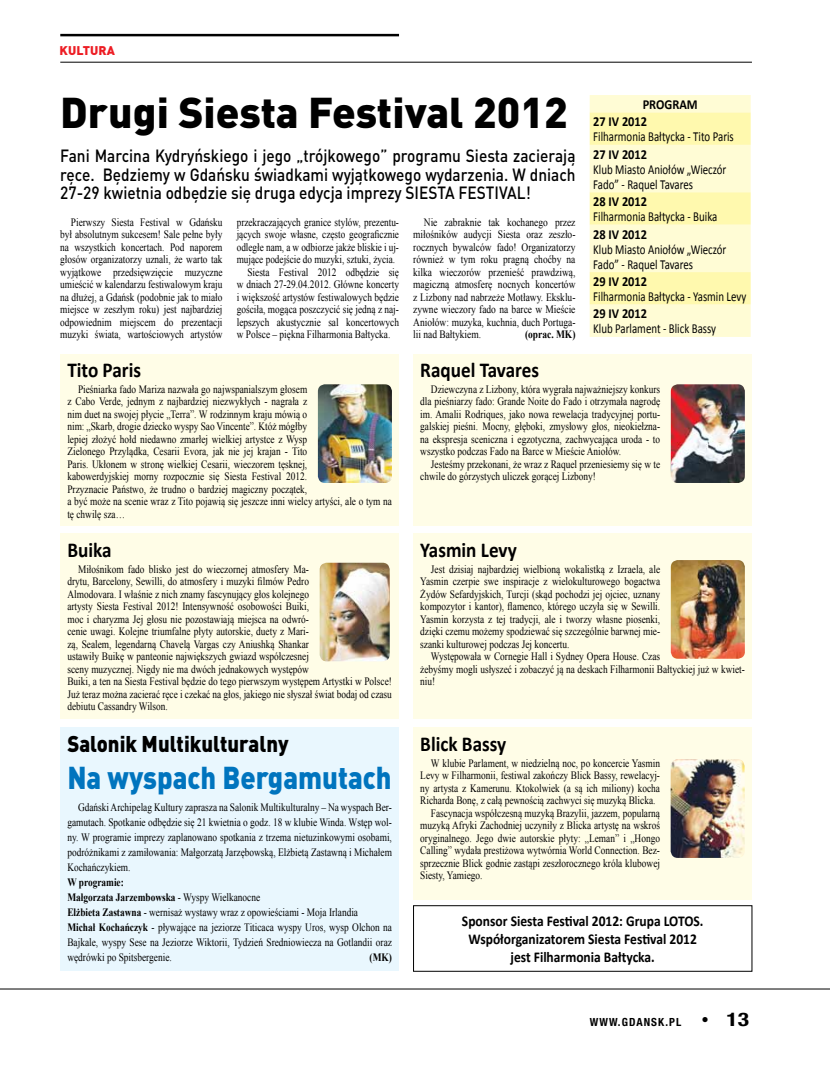
<style>
.page{position:relative;width:830px;height:1067px;background:#fff}
.page>*{position:absolute;margin:0;border:0;box-sizing:border-box;transform-origin:0 0}
.t1{font:900 42.5px "DIN Pro";color:#000}
.t2{font:900 31.25px "DIN Pro";color:#0074be;scale:.88 1}
.t3{font:900 22.5px "DIN Pro";color:#000;scale:.9 1}
.t4{font:700 21.25px "Calibri";color:#000;scale:.9 1}
.t5{font:500 17.5px/18.8px "DIN Pro";color:#000;text-align:justify;scale:.88 1}
.t6{font:700 15px/18px "Calibri";color:#000;text-align:center;scale:.9 1}
.t7{font:13.75px/15px "Calibri";color:#000;scale:.79 1}
.t8{font:700 13.75px/17.4px "Calibri";color:#000;scale:.9 1}
.t9{font:900 12.5px "DIN Pro";letter-spacing:.01em;color:#ed1d24}
.t10{font:11.25px/12.5px "Times New Roman";color:#000;scale:.83 1}
.t11{font:11.25px/12.5px "Times New Roman";color:#000;text-align:justify;scale:.84 1}
.t12{font:11.25px "Times New Roman";color:#000;scale:.82 1}
.t13{font:700 condensed 11.25px "Helvetica Neue LT Pro";letter-spacing:.1em;color:#000}
.t14{font:700 11.25px "Times New Roman";color:#000;scale:.84 1}
.t15{font:700 11.25px "Times New Roman";color:#000;scale:.83 1}
.s1{font-weight:700}
.s2{font-size:18.75px}
</style>
<div class="page">
<hr style="left:0;top:988px;width:829px;height:1px;background:#000">
<hr style="left:60px;top:62px;width:691px;height:1px;background:#000">
<hr style="left:60px;top:34px;width:339px;height:2px;background:#000">
<div style="left:60px;top:727px;width:339px;height:244px;background:#e9f7fe"></div>
<div style="left:589px;top:95px;width:161px;height:242px;background:#fffcd5"></div>
<svg style="left:589px;top:112px;width:161px;height:192px;background:#fffac3"></svg>
<div style="left:413px;top:905px;width:338px;height:66px;border:1px solid #000"></div>
<div style="left:60px;top:353px;width:339px;height:172px;background:#fffde7"></div>
<div style="left:60px;top:533px;width:339px;height:185px;background:#fffde7"></div>
<div style="left:413px;top:533px;width:338px;height:185px;background:#fffde7"></div>
<div style="left:413px;top:353px;width:338px;height:172px;background:#fffde7"></div>
<div style="left:413px;top:727px;width:338px;height:173px;background:#fffde7"></div>
<img style="left:318px;top:384px;width:74px;height:99px">
<img style="left:319px;top:562px;width:70px;height:99px">
<img style="left:670px;top:560px;width:74px;height:98px">
<img style="left:670px;top:759px;width:74px;height:99px">
<img style="left:670px;top:384px;width:74px;height:99px">
<p class="t9" style="left:59px;top:42px;width:57px">kultura</p>
<h1 class="t1" style="left:60px;top:83px;width:508px">Drugi Siesta Festival 2012</h1>
<h3 class="t5" style="left:60px;top:145px;width:586px">Fani Marcina Kydryńskiego i jego „trójkowego” programu Siesta zacierają ręce. Będziemy w Gdańsku świadkami wyjątkowego wydarzenia. W dniach 27-29 kwietnia odbędzie się druga edycja imprezy SIESTA FESTIVAL!</h3>
<p class="t10" style="left:60px;top:216px;width:197px;text-align:justify;text-indent:11px">Pierwszy Siesta Festival w Gdańsku był absolutnym sukcesem! Sale pełne były na wszystkich koncertach. Pod naporem głosów organizatorzy uznali, że warto tak wyjątkowe przedsięwzięcie muzyczne umieścić w kalendarzu festiwalowym kraju na dłużej, a Gdańsk (podobnie jak to miało miejsce w zeszłym roku) jest najbardziej odpowiednim miejscem do prezentacji muzyki świata, wartościowych artystów</p>
<p class="t12" style="left:237px;top:214px;width:199px">przekraczających granice stylów, prezentu-</p>
<p class="t11" style="left:413px;top:216px;width:195px;text-indent:11px">Nie zabraknie tak kochanego przez miłośników audycji Siesta oraz zeszło&shy;rocznych bywalców fado! Organizatorzy również w tym roku pragną choćby na kilka wieczorów przenieść prawdziwą, magiczną atmosferę nocnych koncertów z Lizbony nad nabrzeże Motławy. Eksklu&shy;zywne wieczory fado na barce w Mieście Aniołów: muzyka, kuchnia, duch Portuga&shy;lii nad Bałtykiem.</p>
<p class="t12" style="left:237px;top:227px;width:199px">jących swoje własne, często geograficznie</p>
<p class="t12" style="left:237px;top:239px;width:199px">odległe nam, a w odbiorze jakże bliskie i uj-</p>
<p class="t12" style="left:237px;top:252px;width:195px">mujące podejście do muzyki, sztuki, życia.</p>
<p class="t10" style="left:247px;top:266px;width:184px">Siesta Festival 2012 odbędzie się</p>
<p class="t10" style="left:237px;top:278px;width:197px">w dniach 27-29.04.2012. Główne koncerty</p>
<p class="t10" style="left:237px;top:291px;width:197px">i większość artystów festiwalowych będzie</p>
<p class="t10" style="left:237px;top:303px;width:197px">gościła, mogąca poszczycić się jedną z naj-</p>
<p class="t10" style="left:237px;top:316px;width:197px">lepszych akustycznie sal koncertowych</p>
<p class="t10" style="left:237px;top:328px;width:186px">w Polsce – piękna Filharmonia Bałtycka.</p>
<p class="t14" style="left:525px;top:327px;width:61px">(oprac. MK)</p>
<p class="t8" style="left:593px;top:96px;width:89px;text-indent:49px">PROGRAM<br>27 IV 2012</p>
<p class="t7" style="left:593px;top:129px;width:179px">Filharmonia Bałtycka - Tito Paris</p>
<p class="t8" style="left:593px;top:145px;width:61px">27 IV 2012</p>
<p class="t7" style="left:593px;top:162px;width:170px">Klub Miasto Aniołów „Wieczór<br>Fado” - Raquel Tavares</p>
<p class="t8" style="left:593px;top:193px;width:61px">28 IV 2012</p>
<p class="t7" style="left:593px;top:209px;width:158px">Filharmonia Bałtycka - Buika</p>
<p class="t8" style="left:593px;top:225px;width:61px">28 IV 2012</p>
<p class="t7" style="left:593px;top:241px;width:170px">Klub Miasto Aniołów „Wieczór<br>Fado” - Raquel Tavares</p>
<p class="t8" style="left:593px;top:273px;width:61px">29 IV 2012</p>
<p class="t7" style="left:593px;top:289px;width:195px">Filharmonia Bałtycka - Yasmin Levy</p>
<p class="t8" style="left:593px;top:305px;width:61px">29 IV 2012</p>
<p class="t7" style="left:593px;top:321px;width:157px">Klub Parlament - Blick Bassy</p>
<h3 class="t4" style="left:67px;top:356px;width:83px">Tito Paris</h3>
<p class="t10" style="left:67px;top:382px;width:392px;text-indent:11px">Pieśniarka fado Mariza nazwała go najwspanialszym głosem<br>z Cabo Verde, jednym z najbardziej niezwykłych - nagrała z<br>nim duet na swojej płycie „Terra”. W rodzinnym kraju mówią o<br>nim: „Skarb, drogie dziecko wyspy Sao Vincente”. Któż mógłby<br>lepiej złożyć hołd niedawno zmarłej wielkiej artystce z Wysp<br>Zielonego Przylądka, Cesarii Evora, jak nie jej krajan - Tito<br>Paris. Ukłonem w stronę wielkiej Cesarii, wieczorem tęsknej,<br>kabowerdyjskiej morny rozpocznie się Siesta Festival 2012.<br>Przyznacie Państwo, że trudno o bardziej magiczny początek,<br>a być może na scenie wraz z Tito pojawią się jeszcze inni wielcy artyści, ale o tym na tę chwilę sza…</p>
<h3 class="t4" style="left:67px;top:536px;width:50px">Buika</h3>
<p class="t10" style="left:67px;top:562px;width:392px;text-indent:11px">Miłośnikom fado blisko jest do wieczornej atmosfery Ma-<br>drytu, Barcelony, Sewilli, do atmosfery i muzyki filmów Pedro<br>Almodovara. I właśnie z nich znamy fascynujący głos kolejnego<br>artysty Siesta Festival 2012! Intensywność osobowości Buiki,<br>moc i charyzma Jej głosu nie pozostawiają miejsca na odwró-<br>cenie uwagi. Kolejne triumfalne płyty autorskie, duety z Mari-<br>zą, Sealem, legendarną Chavelą Vargas czy Aniushką Shankar<br>ustawiły Buikę w panteonie największych gwiazd współczesnej<br>sceny muzycznej. Nigdy nie ma dwóch jednakowych występów<br>Buiki, a ten na Siesta Festival będzie do tego pierwszym występem Artystki w Polsce!<br>Już teraz można zacierać ręce i czekać na głos, jakiego nie słyszał świat bodaj od czasu debiutu Cassandry Wilson.</p>
<h3 class="t3" style="left:67px;top:728px;width:247px">Salonik Multikulturalny</h3>
<h2 class="t2" style="left:67px;top:756px;width:370px">Na wyspach Bergamutach</h2>
<p class="t10" style="left:67px;top:799px;width:392px;line-height:15px;text-align:justify;text-indent:11px">Gdański Archipelag Kultury zaprasza na Salonik Multikulturalny – Na wyspach Ber&shy;gamutach. Spotkanie odbędzie się 21 kwietnia o godz. 18 w klubie Winda. Wstęp wol&shy;ny. W programie imprezy zaplanowano spotkania z trzema nietuzinkowymi osobami, podróżnikami z zamiłowania: Małgorzatą Jarzębowską, Elżbietą Zastawną i Michałem Kochańczykiem.</p>
<p class="t10" style="left:67px;top:874px;width:392px;line-height:15px"><span class="s1">W programie:<br>Małgorzata Jarzembowska</span> - Wyspy Wielkanocne<br><span class="s1">Elżbieta Zastawna</span> - wernisaż wystawy wraz z opowieściami - Moja Irlandia<br><span class="s1">Michał Kochańczyk</span> - pływające na jeziorze Titicaca wyspy Uros, wysp Olchon na Bajkale, wyspy Sese na Jeziorze Wiktorii, Tydzień Sredniowiecza na Gotlandii oraz wędrówki po Spitsbergenie.</p>
<p class="t15" style="left:369px;top:949px;width:28px">(MK)</p>
<h3 class="t4" style="left:420px;top:356px;width:133px">Raquel Tavares</h3>
<p class="t10" style="left:420px;top:382px;width:290px;text-align:justify;text-indent:11px">Dziewczyna z Lizbony, która wygrała najważniejszy konkurs dla pieśniarzy fado: Grande Noite do Fado i otrzymała nagrodę im. Amalii Rodriques, jako nowa rewelacja tradycyjnej portu&shy;galskiej pieśni. Mocny, głęboki, zmysłowy głos, nieokiełzna&shy;na ekspresja sceniczna i egzotyczna, zachwycająca uroda - to wszystko podczas Fado na Barce w Mieście Aniołów.</p>
<p class="t10" style="left:420px;top:457px;width:290px;text-indent:11px">Jesteśmy przekonani, że wraz z Raquel przeniesiemy się w te chwile do górzystych uliczek gorącej Lizbony!</p>
<h3 class="t4" style="left:420px;top:536px;width:109px">Yasmin Levy</h3>
<p class="t10" style="left:420px;top:562px;width:290px;text-align:justify;text-indent:11px">Jest dzisiaj najbardziej wielbioną wokalistką z Izraela, ale Yasmin czerpie swe inspiracje z wielokulturowego bogactwa Żydów Sefardyjskich, Turcji (skąd pochodzi jej ojciec, uznany kompozytor i kantor), flamenco, którego uczyła się w Sewilli.<br>Yasmin korzysta z tej tradycji, ale i tworzy własne piosenki, dzięki czemu możemy spodziewać się szczególnie barwnej mie&shy;szanki kulturowej podczas Jej koncertu.</p>
<p class="t10" style="left:420px;top:650px;width:392px;text-indent:11px">Występowała w Cornegie Hall i Sydney Opera House. Czas<br>żebyśmy mogli usłyszeć i zobaczyć ją na deskach Filharmonii Bałtyckiej już w kwiet&shy;niu!</p>
<h3 class="t4" style="left:420px;top:730px;width:97px">Blick Bassy</h3>
<p class="t10" style="left:431px;top:756px;width:277px">W klubie Parlament, w niedzielną noc, po koncercie Yasmin</p>
<p class="t10" style="left:420px;top:769px;width:290px">Levy w Filharmonii, festiwal zakończy Blick Bassy, rewelacyj-</p>
<p class="t10" style="left:420px;top:781px;width:290px">ny artysta z Kamerunu. Ktokolwiek (a są ich miliony) kocha</p>
<p class="t10" style="left:420px;top:794px;width:285px">Richarda Bonę, z całą pewnością zachwyci się muzyką Blicka.</p>
<p class="t10" style="left:431px;top:806px;width:277px">Fascynacja współczesną muzyką Brazylii, jazzem, popularną</p>
<p class="t10" style="left:420px;top:819px;width:290px">muzyką Afryki Zachodniej uczyniły z Blicka artystę na wskroś</p>
<p class="t10" style="left:420px;top:831px;width:290px">oryginalnego. Jego dwie autorskie płyty: „Leman” i „Hongo</p>
<p class="t10" style="left:420px;top:844px;width:290px">Calling” wydała prestiżowa wytwórnia World Connection. Bez-</p>
<p class="t10" style="left:420px;top:856px;width:290px">sprzecznie Blick godnie zastąpi zeszłorocznego króla klubowej</p>
<p class="t10" style="left:420px;top:869px;width:76px">Siesty, Yamiego.</p>
<h3 class="t6" style="left:462px;top:912px;width:270px">Sponsor Siesta Festival 2012: Grupa LOTOS.<br>Współorganizatorem Siesta Festival 2012 jest Filharmonia Bałtycka.</h3>
<p class="t13" style="left:589px;top:1015px;width:40px">WWW.GDA</p>
<p class="t13" style="left:643px;top:1015px;width:107px">NSK.PL • <span class="s2">13</span></p>
</div>
